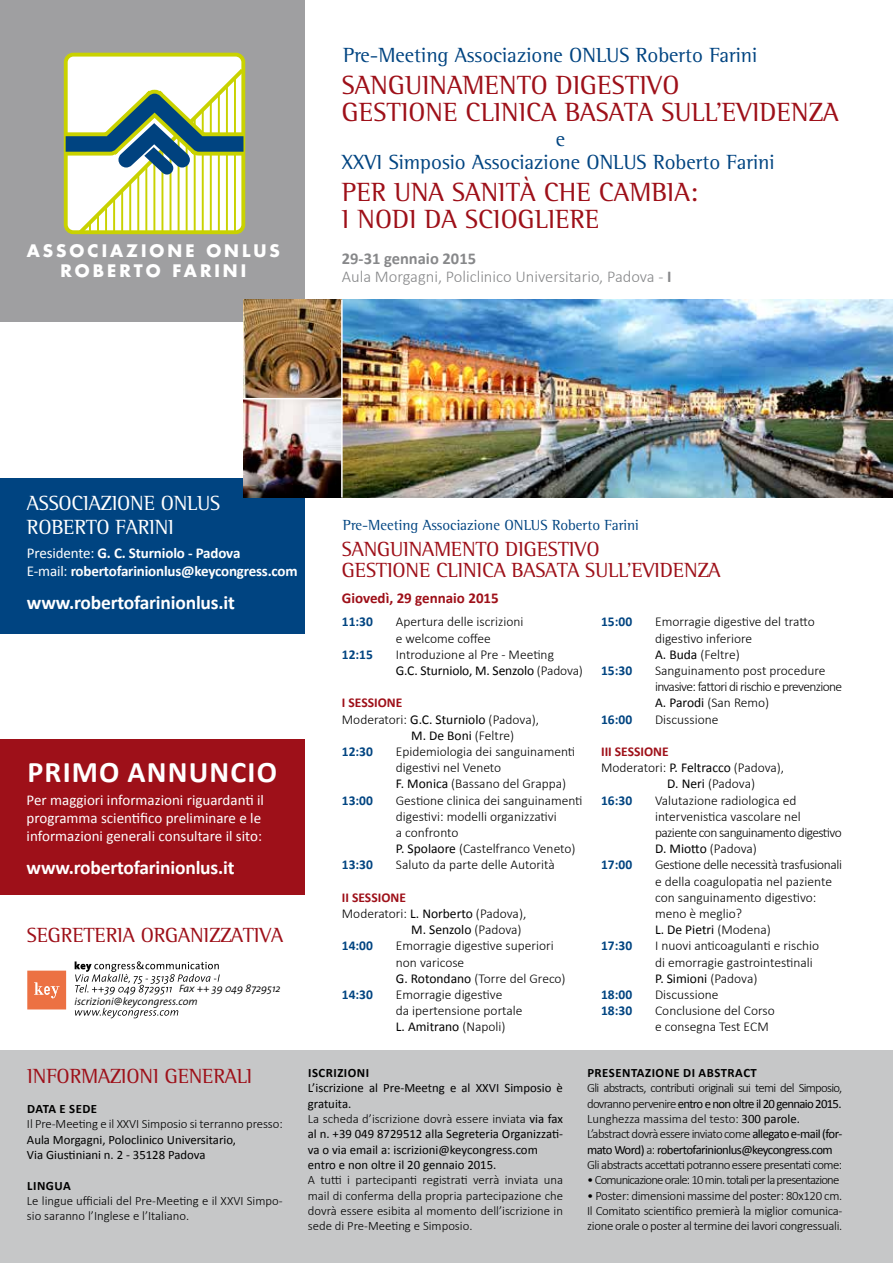
<style>
.page{position:relative;width:893px;height:1263px;background:#fff}
.page>*{position:absolute;margin:0;border:0;box-sizing:border-box;transform-origin:0 0}
.t1{font:700 30px "Calibri";letter-spacing:.04em;color:#fff}
.t2{font:27px/27px "Rotis Semi Serif";color:#9e1019}
.t3{font:21px/21px "Rotis Semi Serif";letter-spacing:-.01em;color:#9e1019}
.t4{font:21px "Rotis Semi Serif";color:#004481}
.t5{font:21px/24px "Rotis Semi Serif";letter-spacing:-.01em;color:#fff}
.t6{font:700 19.5px "Calibri";letter-spacing:-.01em;color:#fff}
.t7{font:700 16.8px/20.1px "Futura Std";letter-spacing:.18em;color:#fff;text-align:center}
.t8{font:300 16.5px/18px "Calibri";color:#87888a}
.t9{font:15px/18px "Calibri";color:#fff}
.t10{font:700 15px/18px "Calibri";letter-spacing:-.01em;color:#fff}
.t11{font:15px "Rotis Semi Serif";color:#004481}
.t12{font:700 15px "Calibri";color:#9e1019}
.t13{font:300 13.5px/16.2px "Calibri";color:#000}
.t14{font:300 13.5px/16.2px "Calibri";letter-spacing:-.035em;color:#000}
.t15{font:700 13.5px "Calibri";color:#004481}
.t16{font:13.5px "Calibri";color:#000}
.t17{font:700 13.5px "Calibri";color:#9e1019}
.t18{font:300 12.75px/15.3px "Calibri";letter-spacing:-.025em;color:#000;text-align:justify}
.t19{font:300 12.75px/15.3px "Calibri";letter-spacing:-.045em;color:#000}
.t20{font:12.75px/15.3px "Calibri";color:#000}
.t21{font:300 12.75px/15.3px "Calibri";color:#000}
.t22{font:300 12.75px "Calibri";letter-spacing:-.06em;color:#000}
.t23{font:700 12.75px "Calibri";letter-spacing:.04em;color:#000}
.t24{font:300 12.75px "Calibri";letter-spacing:-.005em;color:#000}
.t25{font:italic 300 10.65px/12.8px "The Sans";color:#000}
.s1{font-weight:700}
.s2{font-weight:400}
.s3{font-weight:300}
</style>
<div class="page">
<div style="left:0;top:478px;width:305px;height:156px;background:#004481"></div>
<div style="left:0;top:0;width:305px;height:322px;background:#9f9fa1"></div>
<div style="left:66px;top:55px;width:177px;height:177px;background:#fff;border-radius:8px"></div>
<div style="left:64px;top:53px;width:181px;height:181px;border:4px solid #c9d200;border-radius:8px"></div>
<svg style="left:63px;top:65px;width:183px;height:170px"></svg>
<img style="left:243px;top:300px;width:650px;height:197px">
<div style="left:0;top:1050px;width:893px;height:213px;background:#c6c7c8"></div>
<div style="left:0;top:739px;width:305px;height:155px;background:#9e1019"></div>
<svg style="left:27px;top:971px;width:39px;height:38px"></svg>
<svg style="left:75px;top:1008px;width:103px;height:10px"></svg>
<svg style="left:75px;top:961px;width:145px;height:33px"></svg>
<hr style="left:341px;top:300px;width:2px;height:197px;background:#fff">
<hr style="left:241px;top:398px;width:102px;height:1px;background:#fff">
<p class="t7" style="left:27px;top:240px;width:255px">ASSOCIAZIONE ONLUS<br>ROBERTO FARINI</p>
<h3 class="t4" style="left:343px;top:43px;width:416px">PRE-MEETING ASSOCIAZIONE ONLUS ROBERTO FARINI</h3>
<h2 class="t2" style="left:342px;top:72px;width:495px">SANGUINAMENTO DIGESTIVO<br>GESTIONE CLINICA BASATA SULL’EVIDENZA</h2>
<h3 class="t4" style="left:556px;top:127px;width:11px">E</h3>
<h3 class="t4" style="left:342px;top:149px;width:434px">XXVI SIMPOSIO ASSOCIAZIONE ONLUS ROBERTO FARINI</h3>
<h2 class="t2" style="left:342px;top:178px;width:358px">PER UNA SANITÀ CHE CAMBIA:<br>I NODI DA SCIOGLIERE</h2>
<p class="t8" style="left:342px;top:248px;width:331px"><span class="s1">29-31 gennaio 2015<br></span>Aula Morgagni, Policlinico Universitario, Padova - <span class="s1">I</span></p>
<h3 class="t5" style="left:27px;top:491px;width:160px">ASSOCIAZI ONE ONLUS<br>ROBERTO FARINI</h3>
<p class="t10" style="left:27px;top:544px;width:272px"><span class="s2">Presidente:</span> G. C. Sturniolo - Padova<br><span class="s2">E-mail:</span> robertofarinionlus@keycongress.com</p>
<h3 class="t6" style="left:27px;top:590px;width:209px">www.robertofarinionlus.it</h3>
<h1 class="t1" style="left:28px;top:753px;width:251px">PRIMO ANNUNCIO</h1>
<p class="t9" style="left:27px;top:791px;width:239px">Per maggiori informazioni riguardanti il programma scientifico preliminare e le informazioni generali consultare il sito:</p>
<h3 class="t6" style="left:27px;top:855px;width:209px">www.robertofarinionlus.it</h3>
<h3 class="t3" style="left:27px;top:925px;width:175px">SEGRETERIA ORGANIZZ</h3>
<h3 class="t3" style="left:231px;top:925px;width:54px">ATIVA</h3>
<p class="t25" style="left:74px;top:982px;width:208px;text-indent:105px">Fax ++ 39 049 8729512 iscrizioni@keycongress.com</p>
<p class="t11" style="left:343px;top:516px;width:297px">PRE-MEETING ASSOCIAZIONE ONLUS ROBERTO FARINI</p>
<h3 class="t3" style="left:342px;top:539px;width:378px">SANGUINAMENTO DIGESTIVO<br>GESTIONE CLINICA BASATA SULL’EVIDENZA</h3>
<p class="t12" style="left:342px;top:589px;width:158px">Giovedì, 29 gennaio 2015</p>
<p class="t15" style="left:342px;top:613px;width:33px">11:30</p>
<p class="t13" style="left:396px;top:613px;width:129px">Apertura delle iscrizioni e welcome coffee</p>
<p class="t15" style="left:342px;top:646px;width:33px">12:15</p>
<p class="t13" style="left:396px;top:645px;width:189px">Introduzione al Pre - Meeting<br><span class="s2">G.C. Sturniolo, M. Senzolo</span> (Padova)</p>
<p class="t17" style="left:342px;top:694px;width:62px">I SESSIONE</p>
<p class="t13" style="left:342px;top:710px;width:199px">Moderatori: <span class="s2">G.C. Sturniolo</span> (Padova),</p>
<p class="t16" style="left:411px;top:727px;width:105px">M. De Boni <span class="s3">(Feltre)</span></p>
<p class="t15" style="left:342px;top:743px;width:33px">12:30</p>
<p class="t13" style="left:396px;top:743px;width:181px">Epidemiologia dei sanguinamenti digestivi nel Veneto<br><span class="s2">F. Monica</span> (Bassano del Grappa)</p>
<p class="t15" style="left:342px;top:791px;width:33px">13:00</p>
<p class="t13" style="left:396px;top:791px;width:188px">Gestione clinica dei sanguinamenti digestivi: modelli organizzativi<br>a confronto<br><span class="s2">P. Spolaore</span> (Castelfranco Veneto)</p>
<p class="t15" style="left:342px;top:856px;width:33px">13:30</p>
<p class="t13" style="left:396px;top:856px;width:160px">Saluto da parte delle Autorità</p>
<p class="t17" style="left:342px;top:889px;width:66px">II SESSIONE</p>
<p class="t13" style="left:342px;top:905px;width:186px">Moderatori: <span class="s2">L. Norberto</span> (Padova),</p>
<p class="t16" style="left:411px;top:921px;width:112px">M. Senzolo <span class="s3">(Padova)</span></p>
<p class="t15" style="left:342px;top:937px;width:33px">14:00</p>
<p class="t13" style="left:396px;top:937px;width:171px">Emorragie digestive superiori non varicose<br><span class="s2">G. Rotondano</span> (Torre del Greco)</p>
<p class="t15" style="left:342px;top:986px;width:33px">14:30</p>
<p class="t13" style="left:396px;top:986px;width:128px">Emorragie digestive<br>da ipertensione portale<br><span class="s2">L. Amitrano</span> (Napoli)</p>
<p class="t15" style="left:601px;top:613px;width:33px">15:00</p>
<p class="t13" style="left:655px;top:613px;width:161px">Emorragie digestive del tratto digestivo inferiore<br><span class="s2">A. Buda</span> (Feltre)</p>
<p class="t15" style="left:601px;top:662px;width:33px">15:30</p>
<p class="t14" style="left:655px;top:662px;width:189px">Sanguinamento post procedure invasive: fattori di rischio e prevenzione<br><span class="s2">A. Parodi</span> (San Remo)</p>
<p class="t15" style="left:601px;top:710px;width:33px">16:00</p>
<p class="t13" style="left:655px;top:710px;width:65px">Discussione</p>
<p class="t17" style="left:601px;top:743px;width:69px">III SESSIONE</p>
<p class="t13" style="left:601px;top:759px;width:185px">Moderatori: <span class="s2">P. Feltracco</span> (Padova),</p>
<p class="t13" style="left:667px;top:775px;width:89px"><span class="s2">D. Neri</span> (Padova)</p>
<p class="t15" style="left:601px;top:791px;width:33px">16:30</p>
<p class="t13" style="left:655px;top:791px;width:188px">Valutazione radiologica ed intervenistica vascolare nel paziente con sanguinamento digestivo<br><span class="s2">D. Miotto</span> (Padova)</p>
<p class="t15" style="left:601px;top:856px;width:33px">17:00</p>
<p class="t13" style="left:655px;top:856px;width:189px">Gestione delle necessità trasfusionali e della coagulopatia nel paziente con sanguinamento digestivo: meno è meglio?<br><span class="s2">L. De Pietri</span> (Modena)</p>
<p class="t15" style="left:601px;top:937px;width:33px">17:30</p>
<p class="t13" style="left:655px;top:937px;width:166px">I nuovi anticoagulanti e rischio di emorragie gastrointestinali<br><span class="s2">P. Simioni</span> (Padova)</p>
<p class="t15" style="left:601px;top:986px;width:33px">18:00</p>
<p class="t13" style="left:655px;top:986px;width:65px">Discussione</p>
<p class="t15" style="left:601px;top:1002px;width:33px">18:30</p>
<p class="t13" style="left:655px;top:1002px;width:121px">Conclusione del Corso e consegna Test ECM</p>
<h3 class="t3" style="left:27px;top:1065px;width:33px">INFORMA</h3>
<h3 class="t3" style="left:110px;top:1065px;width:144px">ZIONI GENERALI</h3>
<p class="t23" style="left:27px;top:1100px;width:70px">Dataesede</p>
<p class="t24" style="left:27px;top:1116px;width:257px">Il Pre-Meeting e il XXVI Simposio si terranno presso:</p>
<p class="t20" style="left:27px;top:1132px;width:211px">Aula Morgagni, Poloclinico Universitario,<br>Via Giustiniani n. 2 - 35128 Padova</p>
<p class="t23" style="left:27px;top:1177px;width:15px">Lingua</p>
<p class="t21" style="left:27px;top:1192px;width:257px">Le lingue ufficiali del Pre-Meeting e il XXVI Simpo&shy;sio saranno l’Inglese e l’Italiano.</p>
<p class="t23" style="left:308px;top:1065px;width:11px">Iscri</p>
<p class="t23" style="left:337px;top:1065px;width:14px">zioni</p>
<p class="t20" style="left:308px;top:1081px;width:257px">L’iscrizione al Pre-Meetng e al XXVI Simposio è gratuita.<br><span class="s3">La scheda d’iscrizione dovrà essere inviata</span> via fax al n. +39 049 8729512 alla Segreteria Organizzati&shy;va o via email a: iscrizioni@keycongress.com entro e non oltre il 20 gennaio 2015.</p>
<p class="t18" style="left:308px;top:1172px;width:257px">A tutti i partecipanti registrati verrà inviata una mail di conferma della propria partecipazione che dovrà essere esibita al momento dell’iscrizione in sede di Pre-Meeting e Simposio.</p>
<p class="t23" style="left:587px;top:1065px;width:16px">Presen</p>
<p class="t23" style="left:631px;top:1065px;width:29px">tazione</p>
<p class="t23" style="left:683px;top:1065px;width:53px">di Abstrac</p>
<p class="t23" style="left:751px;top:1065px;width:8px">t</p>
<p class="t19" style="left:587px;top:1080px;width:257px">Gli abstracts, contributi originali sui temi del Simposio, dovranno pervenire <span class="s2">entro e non oltre il 20 gennaio 2015.<br></span>Lunghezza massima del testo: <span class="s2">300 parole.<br></span>L’abstract dovrà essere inviato come <span class="s2">allegato e-mail (for&shy;mato Word)</span> a: <span class="s2">robertofarinionlus@keycongress.com </span>Gli abstracts accettati potranno essere presentati come:</p>
<p class="t22" style="left:587px;top:1172px;width:254px">• Comunicazione orale: 10 min. totali per la presentazione</p>
<p class="t18" style="left:587px;top:1187px;width:257px">• Poster: dimensioni massime del poster: 80x120 cm.<br>Il Comitato scientifico premierà la miglior comunica&shy;zione orale o poster al termine dei lavori congressuali.</p>
</div>
